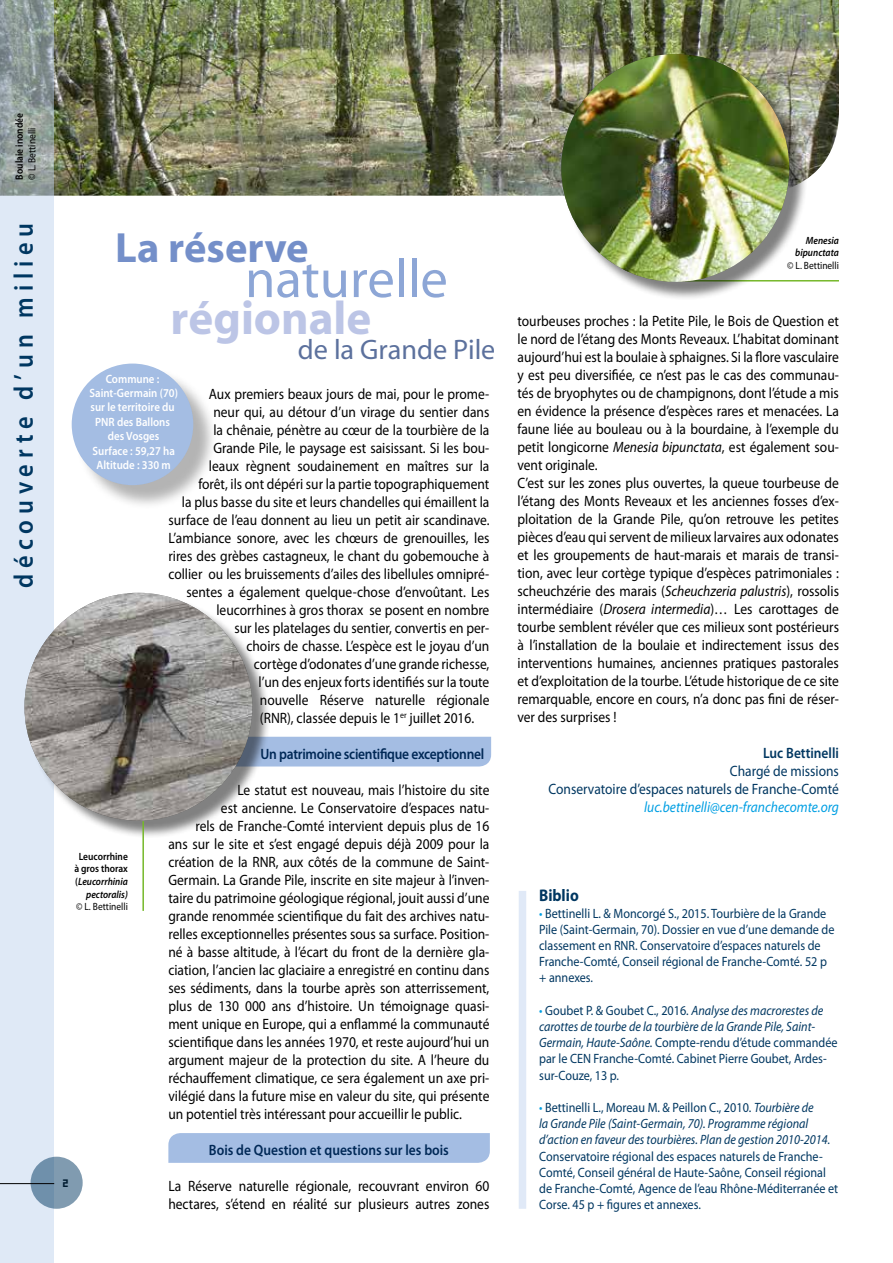
<style>
.page{position:relative;width:893px;height:1263px;background:#fff}
.page>*{position:absolute;margin:0;border:0;box-sizing:border-box;transform-origin:0 0}
.t1{font:54.75px "Myriad";color:#8da6d6}
.t2{font:700 47.1px "Myriad";color:#bcc5e6}
.t3{font:700 42.45px "Myriad";color:#748fc9}
.t4{font:28.35px "Myriad";color:#5c719d}
.t5{font:600 27px "Myriad Pro";letter-spacing:.24em;color:#003761;scale:.9 1}
.t6{font:18px "Minimum A Noir";color:#000}
.t7{font:700 16.95px "Myriad Pro";color:#003761;scale:.9 1}
.t8{font:15px/18px "Myriad Pro";color:#000;scale:.9 1}
.t9{font:15px/18px "Myriad Pro";color:#003761;text-align:right;scale:.9 1}
.t10{font:600 15px "Myriad Pro";color:#003761;scale:.9 1}
.t11{font:600 15px "Myriad Pro";letter-spacing:-.02em;color:#003761;scale:.9 1}
.t12{font:italic 15px "Myriad Pro";color:#009fe3;scale:.9 1}
.t13{font:13.5px/16.2px "Myriad Pro";color:#003761;scale:.9 1}
.t14{font:italic 13.5px/16.2px "Myriad Pro";color:#003761;scale:.9 1}
.t15{font:600 12px/14.4px "Myriad Pro";color:#fff;text-align:center;scale:.9 1}
.t16{font:600 10.5px/12.6px "Myriad Pro";color:#000;text-align:right;scale:.9 1}
.t17{font:10.5px "Myriad Pro";color:#000;scale:.9 1}
.t18{font:italic 600 10.5px/12.6px "Myriad Pro";color:#000;text-align:right;scale:.9 1}
.s1{font-style:italic}
.s2{color:#009fe3}
.s3{font-style:normal;color:#009fe3}
.s4{font-style:normal}
</style>
<div class="page">
<hr style="left:685px;top:280px;width:154px;height:1px;background:#76b82a">
<img style="left:54px;top:0;width:785px;height:196px">
<svg style="left:0;top:0;width:54px;height:1263px;background:#d1dbe6"></svg>
<div style="left:31px;top:1157px;width:52px;height:52px;background:linear-gradient(to right,#6a8ca9,#8aa2b5);border-radius:50%"></div>
<hr style="left:0;top:1183px;width:54px;height:1px;background:#000">
<div style="left:75px;top:367px;width:142px;height:142px;background:#000;opacity:.3"></div>
<div style="left:72px;top:364px;width:121px;height:121px;background:#a4bde3;border-radius:50%"></div>
<div style="left:519px;top:891px;width:7px;height:318px;background:#e0e9f7"></div>
<div style="left:564px;top:56px;width:244px;height:244px;background:#000;opacity:.5"></div>
<div style="left:561px;top:54px;width:228px;height:228px;background:#000;opacity:.5"></div>
<img style="left:561px;top:54px;width:228px;height:228px;border-radius:114px">
<div style="left:271px;top:737px;width:220px;height:29px;background:#a4bde3"></div>
<div style="left:168px;top:1133px;width:322px;height:30px;background:#a4bde3"></div>
<div style="left:27px;top:595px;width:244px;height:244px;background:#000;opacity:.5"></div>
<div style="left:24px;top:593px;width:228px;height:228px;background:#000;opacity:.5"></div>
<img style="left:24px;top:593px;width:228px;height:228px;border-radius:114px">
<hr style="left:142px;top:821px;width:2px;height:90px;background:#76b82a">
<p class="t16" style="left:13px;top:180px;width:75px;rotate:-90deg">Boulaie inondée</p>
<p class="t17" style="left:25px;top:180px;width:59px;rotate:-90deg">© L. Bettinelli</p>
<h3 class="t5" style="left:6px;top:588px;width:408px;rotate:-90deg">découverte d’un milieu</h3>
<h3 class="t3" style="left:115px;top:226px;width:195px">La réserve</h3>
<h1 class="t1" style="left:245px;top:252px;width:204px">naturelle</h1>
<h2 class="t2" style="left:171px;top:294px;width:202px">régionale</h2>
<h3 class="t4" style="left:298px;top:336px;width:199px">de la Grande Pile</h3>
<p class="t15" style="left:89px;top:371px;width:100px">Commune :<br>Saint-Germain (70) sur le territoire du<br>PNR des Ballons des Vosges<br>Surface : 59,27 ha<br>Altitude : 330 m</p>
<p class="t8" style="left:209px;top:384px;width:313px">Aux premiers beaux jours de mai, pour le prome-</p>
<p class="t8" style="left:213px;top:402px;width:308px">neur qui, au détour d’un virage du sentier dans</p>
<p class="t8" style="left:213px;top:420px;width:308px">la chênaie, pénètre au cœur de la tourbière de la</p>
<p class="t8" style="left:213px;top:438px;width:308px">Grande Pile, le paysage est saisissant. Si les bou-</p>
<p class="t8" style="left:209px;top:456px;width:313px">leaux règnent soudainement en maîtres sur la</p>
<p class="t8" style="left:198px;top:474px;width:325px">forêt, ils ont dépéri sur la partie topographiquement</p>
<p class="t8" style="left:182px;top:492px;width:343px">la plus basse du site et leurs chandelles qui émaillent la</p>
<p class="t8" style="left:168px;top:510px;width:358px">surface de l’eau donnent au lieu un petit air scandinave.</p>
<p class="t8" style="left:168px;top:528px;width:358px">L’ambiance sonore, avec les chœurs de grenouilles, les</p>
<p class="t8" style="left:168px;top:546px;width:358px">rires des grèbes castagneux, le chant du gobemouche à</p>
<p class="t8" style="left:168px;top:564px;width:358px">collier ou les bruissements d’ailes des libellules omnipré-</p>
<p class="t8" style="left:186px;top:582px;width:338px">sentes a également quelque-chose d’envoûtant. Les</p>
<p class="t8" style="left:216px;top:600px;width:305px">leucorrhines à gros thorax se posent en nombre</p>
<p class="t8" style="left:234px;top:618px;width:285px">sur les platelages du sentier, convertis en per-</p>
<p class="t8" style="left:246px;top:636px;width:271px">choirs de chasse. L’espèce est le joyau d’un</p>
<p class="t8" style="left:254px;top:654px;width:263px">cortège d’odonates d’une grande richesse,</p>
<p class="t8" style="left:258px;top:672px;width:258px">l’un des enjeux forts identifiés sur la toute</p>
<p class="t8" style="left:260px;top:690px;width:256px">nouvelle Réserve naturelle régionale</p>
<p class="t8" style="left:260px;top:708px;width:240px">(RNR), classée depuis le 1<sup>er</sup> juillet 2016.</p>
<p class="t11" style="left:261px;top:744px;width:250px">Un patrimoine scientifique exceptionnel</p>
<p class="t8" style="left:237px;top:780px;width:282px">Le statut est nouveau, mais l’histoire du site</p>
<p class="t8" style="left:221px;top:798px;width:300px">est ancienne. Le Conservatoire d’espaces natu-</p>
<p class="t8" style="left:195px;top:816px;width:328px">rels de Franche-Comté intervient depuis plus de 16</p>
<p class="t8" style="left:168px;top:834px;width:358px">ans sur le site et s’est engagé depuis déjà 2009 pour la</p>
<p class="t8" style="left:168px;top:852px;width:358px">création de la RNR, aux côtés de la commune de Saint-</p>
<p class="t8" style="left:168px;top:870px;width:358px">Germain. La Grande Pile, inscrite en site majeur à l’inven-</p>
<p class="t8" style="left:168px;top:888px;width:358px">taire du patrimoine géologique régional, jouit aussi d’une</p>
<p class="t8" style="left:168px;top:906px;width:358px">grande renommée scientifique du fait des archives natu-</p>
<p class="t8" style="left:168px;top:924px;width:358px">relles exceptionnelles présentes sous sa surface. Position-</p>
<p class="t8" style="left:168px;top:942px;width:358px">né à basse altitude, à l’écart du front de la dernière gla-</p>
<p class="t8" style="left:168px;top:960px;width:358px">ciation, l’ancien lac glaciaire a enregistré en continu dans</p>
<p class="t8" style="left:168px;top:978px;width:358px">ses sédiments, dans la tourbe après son atterrissement,</p>
<p class="t8" style="left:168px;top:996px;width:358px">plus de 130 000 ans d’histoire. Un témoignage quasi-</p>
<p class="t8" style="left:168px;top:1014px;width:358px">ment unique en Europe, qui a enflammé la communauté</p>
<p class="t8" style="left:168px;top:1032px;width:358px">scientifique dans les années 1970, et reste aujourd’hui un</p>
<p class="t8" style="left:168px;top:1050px;width:358px">argument majeur de la protection du site. A l’heure du</p>
<p class="t8" style="left:168px;top:1068px;width:358px">réchauffement climatique, ce sera également un axe pri-</p>
<p class="t8" style="left:168px;top:1086px;width:358px">vilégié dans la future mise en valeur du site, qui présente</p>
<p class="t8" style="left:168px;top:1104px;width:328px">un potentiel très intéressant pour accueillir le public.</p>
<p class="t10" style="left:209px;top:1140px;width:268px">Bois de Question et questions sur les bois</p>
<p class="t8" style="left:168px;top:1176px;width:358px">La Réserve naturelle régionale, recouvrant environ 60 hectares, s’étend en réalité sur plusieurs autres zones</p>
<p class="t16" style="left:74px;top:850px;width:61px">Leucorrhine à gros thorax (<span class="s1">Leucorrhinia pectoralis)</span></p>
<p class="t17" style="left:76px;top:900px;width:59px">© L. Bettinelli</p>
<p class="t6" style="left:63px;top:1172px;width:9px">2</p>
<p class="t18" style="left:795px;top:234px;width:50px">Menesia bipunctata</p>
<p class="t17" style="left:787px;top:259px;width:59px">© L. Bettinelli</p>
<p class="t8" style="left:517px;top:312px;width:359px">tourbeuses proches : la Petite Pile, le Bois de Question et le nord de l’étang des Monts Reveaux. L’habitat dominant aujourd’hui est la boulaie à sphaignes. Si la flore vasculaire y est peu diversifiée, ce n’est pas le cas des communau&shy;tés de bryophytes ou de champignons, dont l’étude a mis en évidence la présence d’espèces rares et menacées. La faune liée au bouleau ou à la bourdaine, à l’exemple du petit longicorne <span class="s1">Menesia bipunctata</span>, est également sou&shy;vent originale.<br>C’est sur les zones plus ouvertes, la queue tourbeuse de l’étang des Monts Reveaux et les anciennes fosses d’ex&shy;ploitation de la Grande Pile, qu’on retrouve les petites pièces d’eau qui servent de milieux larvaires aux odonates et les groupements de haut-marais et marais de transi&shy;tion, avec leur cortège typique d’espèces patrimoniales : scheuchzérie des marais (<span class="s1">Scheuchzeria palustris</span>), rossolis intermédiaire (<span class="s1">Drosera intermedia</span>)… Les carottages de tourbe semblent révéler que ces milieux sont postérieurs à l’installation de la boulaie et indirectement issus des interventions humaines, anciennes pratiques pastorales et d’exploitation de la tourbe. L’étude historique de ce site remarquable, encore en cours, n’a donc pas fini de réser&shy;ver des surprises !</p>
<p class="t10" style="left:763px;top:743px;width:86px">Luc Bettinelli</p>
<p class="t9" style="left:548px;top:762px;width:324px">Chargé de missions<br>Conservatoire d’espaces naturels de Franche-Comté</p>
<p class="t12" style="left:644px;top:798px;width:218px">luc.bettinelli@cen-franchecomte.org</p>
<p class="t7" style="left:539px;top:885px;width:45px">Biblio</p>
<p class="t13" style="left:539px;top:905px;width:330px"><span class="s2">•</span> Bettinelli L. &amp; Moncorgé S., 2015. Tourbière de la Grande Pile (Saint-Germain, 70). Dossier en vue d’une demande de classement en RNR. Conservatoire d’espaces naturels de Franche-Comté, Conseil régional de Franche-Comté. 52 p + annexes.</p>
<p class="t13" style="left:539px;top:1002px;width:333px"><span class="s2">•</span> Goubet P. &amp; Goubet C., 2016. <span class="s1">Analyse des macrorestes de carottes de tourbe de la tourbière de la Grande Pile, Saint-Germain, Haute-Saône.</span> Compte-rendu d’étude commandée par le CEN Franche-Comté. Cabinet Pierre Goubet, Ardes&shy;sur-Couze, 13 p.</p>
<p class="t14" style="left:539px;top:1099px;width:325px"><span class="s3">•</span> <span class="s4">Bettinelli L., Moreau M. &amp; Peillon C., 2010.</span> Tourbière de<br>la Grande Pile (Saint-Germain, 70). Programme régional d’action en faveur des tourbières. Plan de gestion 2010-2014.</p>
<p class="t13" style="left:539px;top:1148px;width:334px">Conservatoire régional des espaces naturels de Franche-Comté, Conseil général de Haute-Saône, Conseil régional de Franche-Comté, Agence de l’eau Rhône-Méditerranée et Corse. 45 p + figures et annexes.</p>
</div>
